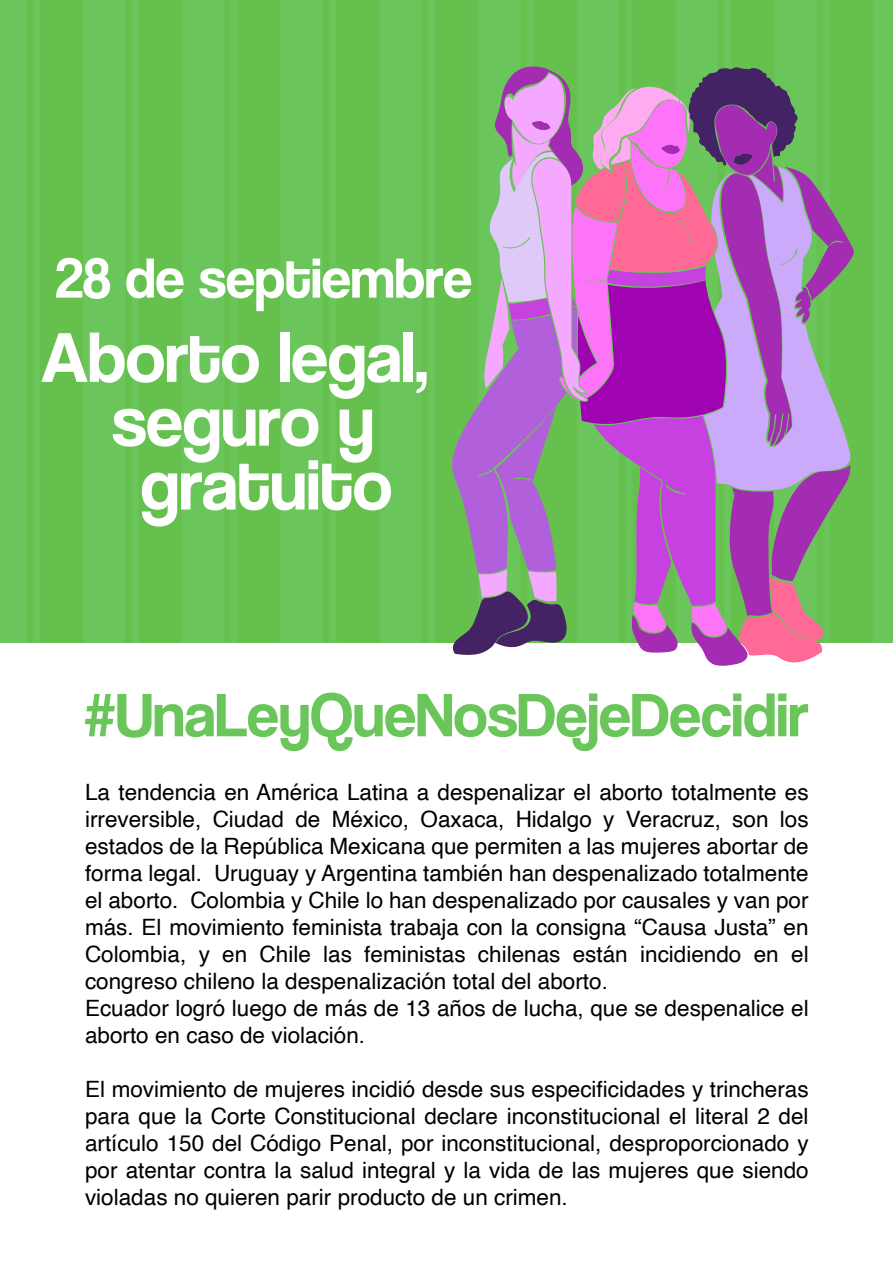
<style>
.page{position:relative;width:893px;height:1263px;background:#fff}
.page>*{position:absolute;margin:0;border:0;box-sizing:border-box;transform-origin:0 0}
.t1{font:73.2px "Coolvetica Rg";color:#fff}
.t2{font:58.05px "Coolvetica Rg";color:#fff}
.t3{font:22.5px/27px "Helvetica";color:#000}
</style>
<div class="page">
<div style="left:0;top:0;width:893px;height:642px;background:#6ac65a"></div>
<div style="left:40px;top:0;width:43px;height:642px;background:#65c04d"></div>
<div style="left:27px;top:0;width:6px;height:642px;background:#65c04d"></div>
<div style="left:139px;top:0;width:43px;height:642px;background:#65c04d"></div>
<div style="left:125px;top:0;width:7px;height:642px;background:#65c04d"></div>
<div style="left:238px;top:0;width:42px;height:642px;background:#65c04d"></div>
<div style="left:224px;top:0;width:7px;height:642px;background:#65c04d"></div>
<div style="left:336px;top:0;width:43px;height:642px;background:#65c04d"></div>
<div style="left:323px;top:0;width:6px;height:642px;background:#65c04d"></div>
<div style="left:422px;top:0;width:6px;height:642px;background:#65c04d"></div>
<svg style="left:85px;top:692px;width:723px;height:59px"></svg>
<svg style="left:435px;top:0;width:438px;height:666px"></svg>
<h2 class="t2" style="left:56px;top:244px;width:418px">28 de septiembre</h2>
<h1 class="t1" style="left:41px;top:314px;width:389px">Aborto legal,</h1>
<h1 class="t1" style="left:112px;top:378px;width:264px">seguro y</h1>
<h1 class="t1" style="left:141px;top:442px;width:253px">gratuito</h1>
<p class="t3" style="left:85px;top:779px;width:725px">La tendencia en América Latina a despenalizar el aborto totalmente es irreversible, Ciudad de México, Oaxaca, Hidalgo y Veracruz, son los estados de la República Mexicana que permiten a las mujeres abortar de forma legal. Uruguay y Argentina también han despenalizado totalmente el aborto. Colombia y Chile lo han despenalizado por causales y van por más. El movimiento feminista trabaja con la consigna “Causa Justa” en Colombia, y en Chile las feministas chilenas están incidiendo en el congreso chileno la despenalización total del aborto.<br>Ecuador logró luego de más de 13 años de lucha, que se despenalice el aborto en caso de violación.</p>
<p class="t3" style="left:85px;top:1076px;width:725px;text-align:justify">El movimiento de mujeres incidió desde sus especificidades y trincheras para que la Corte Constitucional declare inconstitucional el literal 2 del artículo 150 del Código Penal, por inconstitucional, desproporcionado y por atentar contra la salud integral y la vida de las mujeres que siendo violadas no quieren parir producto de un crimen.</p>
</div>
